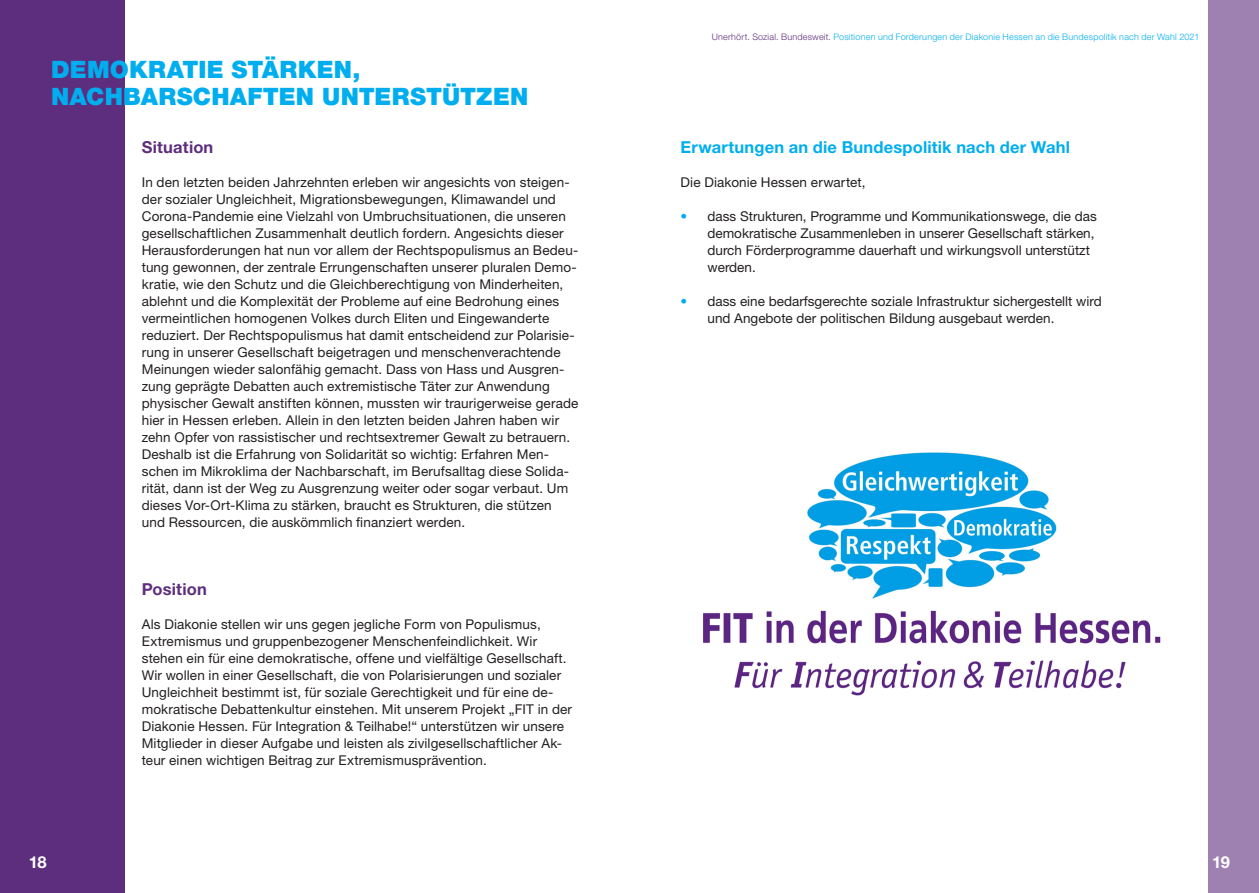
<style>
.page{position:relative;width:1259px;height:893px;background:#fff}
.page>*{position:absolute;margin:0;border:0;box-sizing:border-box;transform-origin:0 0}
._31_Lead_Subheadline{font:900 24px/27px "Helvetica Neue LT Std";letter-spacing:.01em;color:#00aeef}
._11_Fliesstext_9pt_4{font:700 16.5px "Helvetica Neue LT Std";letter-spacing:.01em;color:#00aeef}
.List_Paragraph{font:700 16.5px "Helvetica Neue LT Std";letter-spacing:.01em;color:#5e2e7e}
.t1{font:700 16.5px "Helvetica Neue LT Std";color:#fff}
.List_Paragraph-2{font:13.5px/17px "Helvetica Neue LT Std";letter-spacing:.01em;color:#231f20}
.List_Paragraph_viole{font:13.5px "Helvetica Neue LT Std";letter-spacing:.01em;color:#231f20}
.t2{font:300 9px "Helvetica Neue LT Std";letter-spacing:.025em;color:#00aeef}
.s1{color:#5e2e7e}
.s2{color:#00aeef}
</style>
<div class="page">
<div style="left:1208px;top:0;width:51px;height:893px;background:#9e81b1"></div>
<div style="left:0;top:0;width:125px;height:893px;background:#5e2e7e"></div>
<img style="left:703px;top:452px;width:458px;height:244px">
<p class="_31_Lead_Subheadline" style="left:51px;top:56px;width:479px">DEMOKRATIE STÄRKEN,<br>NACHBARSCHAFTEN UNTERSTÜTZEN</p>
<p class="List_Paragraph" style="left:142px;top:137px;width:73px">Situation</p>
<p class="List_Paragraph-2" style="left:142px;top:174px;width:438px">In den letzten beiden Jahrzehnten erleben wir angesichts von steigen&shy;der sozialer Ungleichheit, Migrationsbewegungen, Klimawandel und Corona-Pandemie eine Vielzahl von Umbruchsituationen, die unseren gesellschaftlichen Zusammenhalt deutlich fordern. Angesichts dieser Herausforderungen hat nun vor allem der Rechtspopulismus an Bedeu&shy;tung gewonnen, der zentrale Errungenschaften unserer pluralen Demo&shy;kratie, wie den Schutz und die Gleichberechtigung von Minderheiten, ablehnt und die Komplexität der Probleme auf eine Bedrohung eines vermeintlichen homogenen Volkes durch Eliten und Eingewanderte reduziert. Der Rechtspopulismus hat damit entscheidend zur Polarisie&shy;rung in unserer Gesellschaft beigetragen und menschenverachtende Meinungen wieder salonfähig gemacht. Dass von Hass und Ausgren&shy;zung geprägte Debatten auch extremistische Täter zur Anwendung physischer Gewalt anstiften können, mussten wir traurigerweise gerade hier in Hessen erleben. Allein in den letzten beiden Jahren haben wir zehn Opfer von rassistischer und rechtsextremer Gewalt zu betrauern.<br>Deshalb ist die Erfahrung von Solidarität so wichtig: Erfahren Men&shy;schen im Mikroklima der Nachbarschaft, im Berufsalltag diese Solida&shy;rität, dann ist der Weg zu Ausgrenzung weiter oder sogar verbaut. Um dieses Vor-Ort-Klima zu stärken, braucht es Strukturen, die stützen<br>und Ressourcen, die auskömmlich finanziert werden.</p>
<p class="List_Paragraph" style="left:142px;top:579px;width:66px">Position</p>
<p class="List_Paragraph-2" style="left:142px;top:616px;width:432px">Als Diakonie stellen wir uns gegen jegliche Form von Populismus, Extremismus und gruppenbezogener Menschenfeindlichkeit. Wir stehen ein für eine demokratische, offene und vielfältige Gesellschaft.<br>Wir wollen in einer Gesellschaft, die von Polarisierungen und sozialer Ungleichheit bestimmt ist, für soziale Gerechtigkeit und für eine de&shy;mokratische Debattenkultur einstehen. Mit unserem Projekt „FIT in der Diakonie Hessen. Für Integration &amp; Teilhabe!“ unterstützen wir unsere Mitglieder in dieser Aufgabe und leisten als zivilgesellschaftlicher Ak&shy;teur einen wichtigen Beitrag zur Extremismusprävention.</p>
<p class="t2" style="left:711px;top:32px;width:489px"><span class="s1">Unerhört. Sozial. Bundesweit.</span> Positionen und Forderungen der Diakonie Hessen an die Bundespolitik nach der Wahl 2021</p>
<p class="_11_Fliesstext_9pt_4" style="left:680px;top:137px;width:391px">Erwartungen an die Bundespolitik nach der Wahl</p>
<p class="List_Paragraph_viole" style="left:680px;top:174px;width:187px">Die Diakonie Hessen erwartet,</p>
<p class="List_Paragraph-2" style="left:707px;top:208px;width:391px;text-indent:-27px"><span class="s2">•</span> dass Strukturen, Programme und Kommunikationswege, die das demokratische Zusammenleben in unserer Gesellschaft stärken, durch Förderprogramme dauerhaft und wirkungsvoll unterstützt werden.</p>
<p class="List_Paragraph-2" style="left:707px;top:293px;width:396px;text-indent:-27px"><span class="s2">•</span> dass eine bedarfsgerechte soziale Infrastruktur sichergestellt wird und Angebote der politischen Bildung ausgebaut werden.</p>
<p class="t1" style="left:29px;top:851px;width:19px">18</p>
<p class="t1" style="left:1212px;top:851px;width:19px">19</p>
</div>
